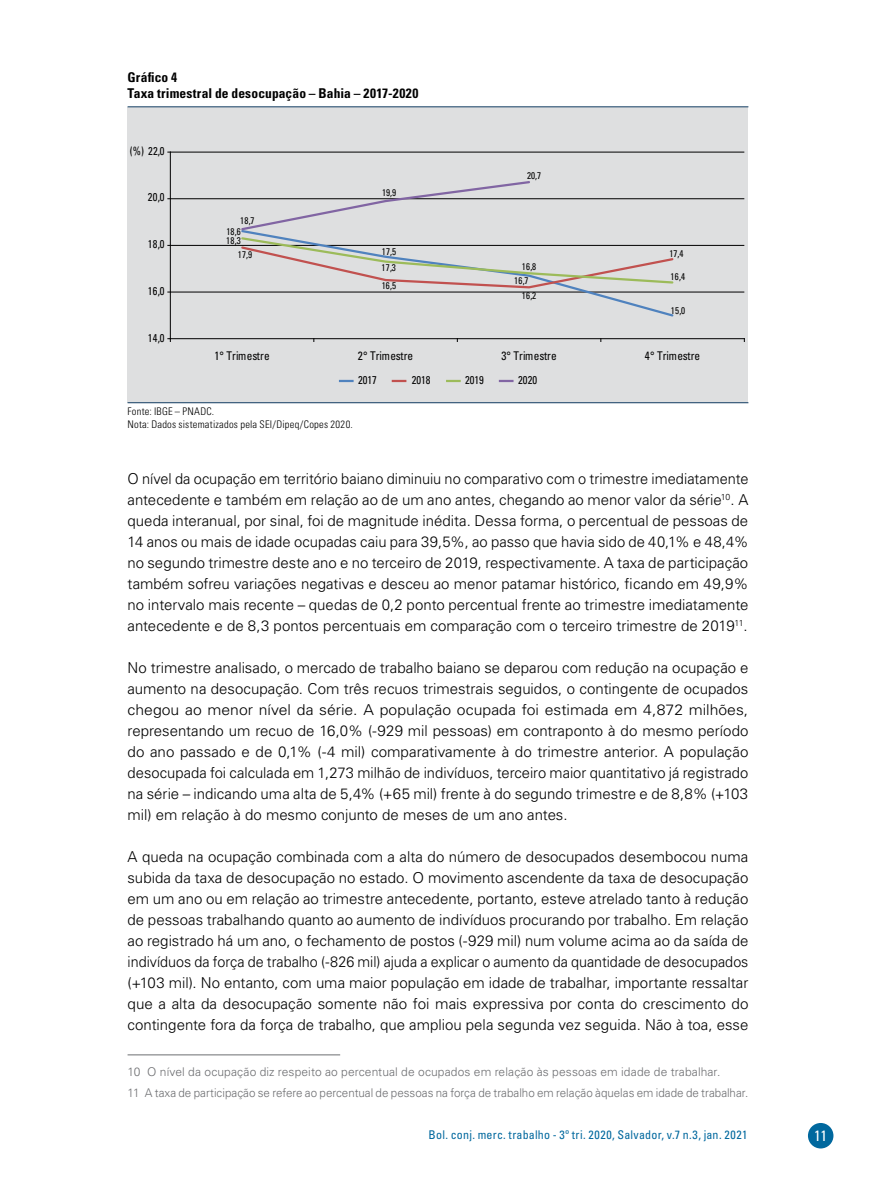
<style>
.page{position:relative;width:893px;height:1191px;background:#fff}
.page>*{position:absolute;margin:0;border:0;box-sizing:border-box;transform-origin:0 0}
.t1{font:300 15px/21px "Univers LT Std";color:#000;text-align:justify}
.t2{font:condensed 15px "Univers LT Std";color:#fff}
.t3{font:700 condensed 13.5px/16.2px "Univers LT Std";letter-spacing:.01em;color:#000}
.t4{font:300 12px/21.3px "Univers LT Std";letter-spacing:.005em;color:#6d6e71}
.t5{font:condensed 12px "Univers LT Std";letter-spacing:.02em;color:#00689e}
.t6{font:condensed 12px "Univers LT Std";color:#010101;scale:.94 1}
.t7{font:condensed 11.4px "Univers LT Std";color:#010101;scale:.93 1}
.t8{font:300 condensed 10.5px/13.5px "Univers LT Std";letter-spacing:.02em;color:#000}
.t9{font:condensed 9.75px/16.4px "Univers LT Std";letter-spacing:.03em;color:#010101;scale:.93 1}
</style>
<div class="page">
<div style="left:808px;top:1123px;width:25px;height:25px;background:#00689e;border-radius:50%"></div>
<hr style="left:128px;top:1054px;width:212px;height:1px;background:#6d6e71">
<div style="left:128px;top:107px;width:620px;height:296px;background:#dedfe0"></div>
<hr style="left:128px;top:402px;width:620px;height:1px;background:#2a5071">
<hr style="left:128px;top:106px;width:620px;height:1px;background:#2a5071">
<svg style="left:339px;top:380px;width:15px;height:2px"></svg>
<svg style="left:392px;top:380px;width:14px;height:2px"></svg>
<svg style="left:446px;top:380px;width:15px;height:2px"></svg>
<svg style="left:499px;top:380px;width:14px;height:2px"></svg>
<hr style="left:170px;top:152px;width:574px;height:1px;background:#000">
<hr style="left:170px;top:198px;width:574px;height:1px;background:#000">
<hr style="left:170px;top:245px;width:574px;height:1px;background:#000">
<hr style="left:170px;top:292px;width:574px;height:1px;background:#000">
<hr style="left:170px;top:338px;width:574px;height:1px;background:#000">
<hr style="left:170px;top:152px;width:1px;height:187px;background:#000">
<svg style="left:240px;top:181px;width:435px;height:136px"></svg>
<p class="t3" style="left:128px;top:69px;width:292px">Gráfico 4<br>Taxa trimestral de desocupação – Bahia – 2017-2020</p>
<p class="t7" style="left:130px;top:143px;width:39px">(%) 22,0</p>
<p class="t7" style="left:148px;top:190px;width:20px">20,0</p>
<p class="t7" style="left:148px;top:237px;width:20px">18,0</p>
<p class="t7" style="left:148px;top:283px;width:20px">16,0</p>
<p class="t7" style="left:148px;top:330px;width:20px">14,0</p>
<p class="t9" style="left:240px;top:213px;width:17px">18,7</p>
<p class="t9" style="left:226px;top:223px;width:17px">18,6</p>
<p class="t9" style="left:226px;top:232px;width:17px">18,3</p>
<p class="t9" style="left:238px;top:246px;width:17px">17,9</p>
<p class="t9" style="left:382px;top:184px;width:17px">19,9</p>
<p class="t9" style="left:382px;top:243px;width:17px">17,5<br>17,3</p>
<p class="t9" style="left:382px;top:277px;width:17px">16,5</p>
<p class="t9" style="left:527px;top:168px;width:17px">20,7</p>
<p class="t9" style="left:522px;top:259px;width:17px">16,8</p>
<p class="t9" style="left:514px;top:272px;width:17px">16,7</p>
<p class="t9" style="left:522px;top:287px;width:17px">16,2</p>
<p class="t9" style="left:669px;top:245px;width:17px">17,4</p>
<p class="t9" style="left:671px;top:268px;width:17px">16,4</p>
<p class="t9" style="left:671px;top:302px;width:17px">15,0</p>
<p class="t6" style="left:215px;top:348px;width:60px">1° Trimestre</p>
<p class="t6" style="left:358px;top:348px;width:60px">2° Trimestre</p>
<p class="t6" style="left:501px;top:348px;width:60px">3° Trimestre</p>
<p class="t6" style="left:645px;top:348px;width:60px">4° Trimestre</p>
<p class="t7" style="left:358px;top:373px;width:22px">2017</p>
<p class="t7" style="left:412px;top:373px;width:22px">2018</p>
<p class="t7" style="left:465px;top:373px;width:22px">2019</p>
<p class="t7" style="left:518px;top:373px;width:22px">2020</p>
<p class="t8" style="left:128px;top:404px;width:227px">Fonte: IBGE – PNADC.<br>Nota: Dados sistematizados pela SEI/Dipeq/Copes 2020.</p>
<p class="t1" style="left:128px;top:468px;width:622px">O nível da ocupação em território baiano diminuiu no comparativo com o trimestre imediatamente antecedente e também em relação ao de um ano antes, chegando ao menor valor da série<sup>10</sup>. A queda interanual, por sinal, foi de magnitude inédita. Dessa forma, o percentual de pessoas de 14 anos ou mais de idade ocupadas caiu para 39,5%, ao passo que havia sido de 40,1% e 48,4% no segundo trimestre deste ano e no terceiro de 2019, respectivamente. A taxa de participação também sofreu variações negativas e desceu ao menor patamar histórico, ficando em 49,9% no intervalo mais recente – quedas de 0,2 ponto percentual frente ao trimestre imediatamente antecedente e de 8,3 pontos percentuais em comparação com o terceiro trimestre de 2019<sup>11</sup>.</p>
<p class="t1" style="left:128px;top:657px;width:622px">No trimestre analisado, o mercado de trabalho baiano se deparou com redução na ocupação e aumento na desocupação. Com três recuos trimestrais seguidos, o contingente de ocupados chegou ao menor nível da série. A população ocupada foi estimada em 4,872 milhões, representando um recuo de 16,0% (-929 mil pessoas) em contraponto à do mesmo período do ano passado e de 0,1% (-4 mil) comparativamente à do trimestre anterior. A população desocupada foi calculada em 1,273 milhão de indivíduos, terceiro maior quantitativo já registrado na série – indicando uma alta de 5,4% (+65 mil) frente à do segundo trimestre e de 8,8% (+103 mil) em relação à do mesmo conjunto de meses de um ano antes.</p>
<p class="t1" style="left:128px;top:846px;width:622px">A queda na ocupação combinada com a alta do número de desocupados desembocou numa subida da taxa de desocupação no estado. O movimento ascendente da taxa de desocupação em um ano ou em relação ao trimestre antecedente, portanto, esteve atrelado tanto à redução de pessoas trabalhando quanto ao aumento de indivíduos procurando por trabalho. Em relação ao registrado há um ano, o fechamento de postos (-929 mil) num volume acima ao da saída de indivíduos da força de trabalho (-826 mil) ajuda a explicar o aumento da quantidade de desocupados (+103 mil). No entanto, com uma maior população em idade de trabalhar, importante ressaltar que a alta da desocupação somente não foi mais expressiva por conta do crescimento do contingente fora da força de trabalho, que ampliou pela segunda vez seguida. Não à toa, esse</p>
<p class="t4" style="left:128px;top:1061px;width:622px">10 O nível da ocupação diz respeito ao percentual de ocupados em relação às pessoas em idade de trabalhar.<br>11 A taxa de participação se refere ao percentual de pessoas na força de trabalho em relação àquelas em idade de trabalhar.</p>
<p class="t5" style="left:428px;top:1127px;width:320px">Bol. conj. merc. trabalho - 3º tri. 2020, Salvador, v.7 n.3, jan. 2021</p>
<p class="t2" style="left:814px;top:1126px;width:14px">11</p>
</div>
